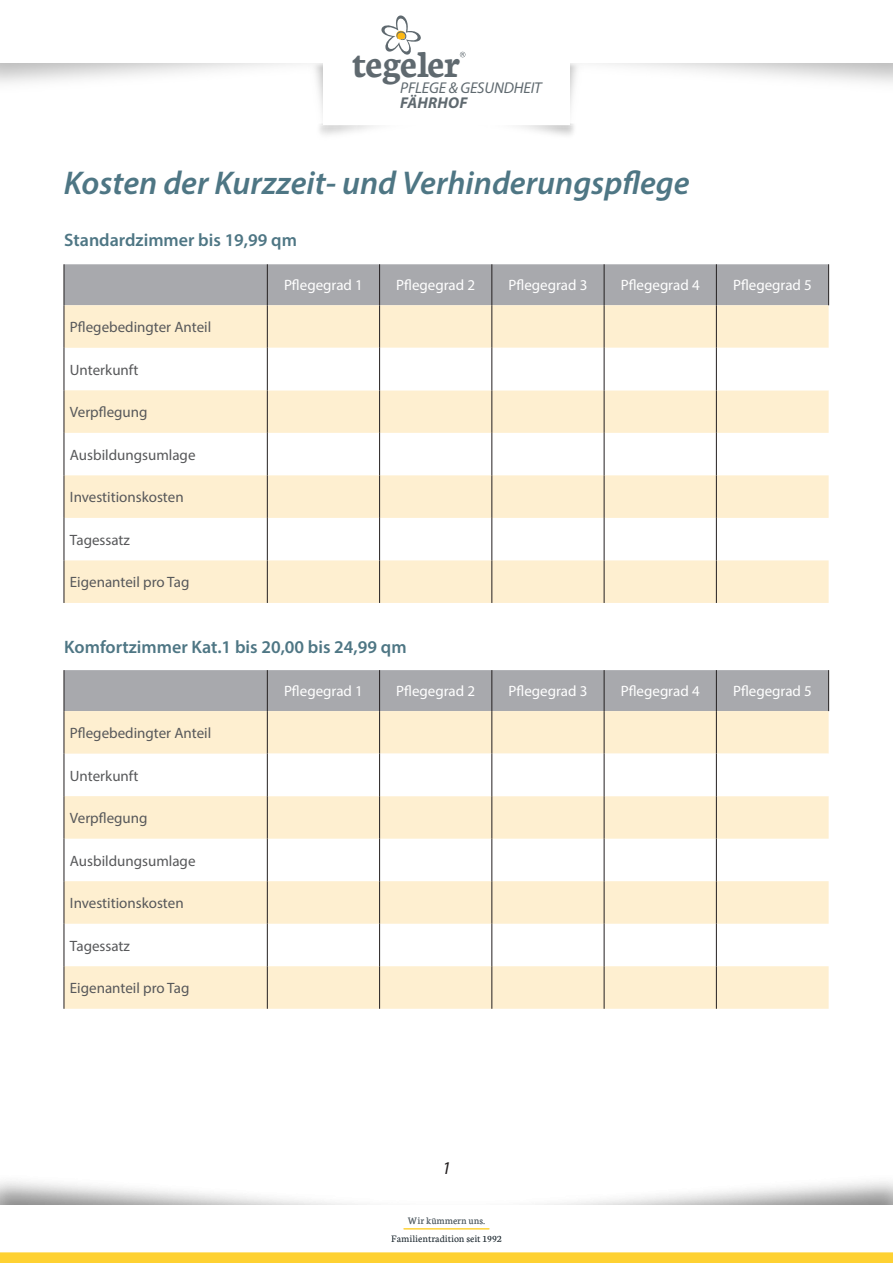
<style>
.page{position:relative;width:893px;height:1263px;background:#fff}
.page>*{position:absolute;margin:0;border:0;box-sizing:border-box;transform-origin:0 0}
.t1{font:700 40.35px "Neuton";color:#5f696f}
.t2{font:italic 600 33px "Myriad Pro";color:#4e7684}
.t3{font:700 31.35px "Neuton";color:#5f696f}
.t4{font:600 18px "Myriad Pro";color:#4e7684}
.t5{font:italic 18px "Myriad Pro";color:#231f20}
.t6{font:italic 15.75px "Myriad Pro";letter-spacing:-.01em;color:#5f696f}
.t7{font:italic 700 15.75px "Myriad Pro";letter-spacing:.015em;color:#5f696f}
.t8{font:15px "Myriad Pro";color:#57585a}
.t9{font:15px "Myriad Pro";color:#fff}
.t10{font:italic 12.15px "Myriad Pro";letter-spacing:-.01em;color:#5f696f}
.t11{font:italic 700 12.15px "Myriad Pro";letter-spacing:.015em;color:#5f696f}
.t12{font:300 10.5px/18.1px "Neuton";letter-spacing:.01em;color:#5f696f;text-align:center}
</style>
<div class="page">
<hr style="left:404px;top:1228px;width:85px;height:1px;background:#fed132">
<div style="left:0;top:1252px;width:893px;height:11px;background:#fed132"></div>
<div style="left:65px;top:264px;width:763px;height:41px;background:#a8a9ad"></div>
<svg style="left:65px;top:305px;width:764px;height:298px;fill:#feefd0"></svg>
<svg style="left:268px;top:348px;width:561px;height:42px"></svg>
<hr style="left:64px;top:264px;width:1px;height:41px;background:#231f20">
<hr style="left:267px;top:264px;width:1px;height:41px;background:#231f20">
<hr style="left:379px;top:264px;width:1px;height:41px;background:#231f20">
<hr style="left:492px;top:264px;width:1px;height:41px;background:#231f20">
<hr style="left:604px;top:264px;width:1px;height:41px;background:#231f20">
<hr style="left:716px;top:264px;width:1px;height:41px;background:#231f20">
<hr style="left:64px;top:305px;width:1px;height:43px;background:#231f20">
<hr style="left:267px;top:305px;width:1px;height:43px;background:#231f20">
<hr style="left:379px;top:305px;width:1px;height:43px;background:#231f20">
<hr style="left:492px;top:305px;width:1px;height:43px;background:#231f20">
<hr style="left:604px;top:305px;width:1px;height:43px;background:#231f20">
<hr style="left:716px;top:305px;width:1px;height:43px;background:#231f20">
<hr style="left:64px;top:348px;width:1px;height:42px;background:#231f20">
<hr style="left:267px;top:348px;width:1px;height:42px;background:#231f20">
<hr style="left:379px;top:348px;width:1px;height:42px;background:#231f20">
<hr style="left:492px;top:348px;width:1px;height:42px;background:#231f20">
<hr style="left:604px;top:348px;width:1px;height:42px;background:#231f20">
<hr style="left:716px;top:348px;width:1px;height:42px;background:#231f20">
<hr style="left:64px;top:390px;width:1px;height:43px;background:#231f20">
<hr style="left:267px;top:390px;width:1px;height:43px;background:#231f20">
<hr style="left:379px;top:390px;width:1px;height:43px;background:#231f20">
<hr style="left:492px;top:390px;width:1px;height:43px;background:#231f20">
<hr style="left:604px;top:390px;width:1px;height:43px;background:#231f20">
<hr style="left:716px;top:390px;width:1px;height:43px;background:#231f20">
<hr style="left:64px;top:433px;width:1px;height:42px;background:#231f20">
<hr style="left:267px;top:433px;width:1px;height:42px;background:#231f20">
<hr style="left:379px;top:433px;width:1px;height:42px;background:#231f20">
<hr style="left:492px;top:433px;width:1px;height:42px;background:#231f20">
<hr style="left:604px;top:433px;width:1px;height:42px;background:#231f20">
<hr style="left:716px;top:433px;width:1px;height:42px;background:#231f20">
<hr style="left:64px;top:475px;width:1px;height:43px;background:#231f20">
<hr style="left:267px;top:475px;width:1px;height:43px;background:#231f20">
<hr style="left:379px;top:475px;width:1px;height:43px;background:#231f20">
<hr style="left:492px;top:475px;width:1px;height:43px;background:#231f20">
<hr style="left:604px;top:475px;width:1px;height:43px;background:#231f20">
<hr style="left:716px;top:475px;width:1px;height:43px;background:#231f20">
<hr style="left:64px;top:518px;width:1px;height:42px;background:#231f20">
<hr style="left:267px;top:518px;width:1px;height:42px;background:#231f20">
<hr style="left:379px;top:518px;width:1px;height:42px;background:#231f20">
<hr style="left:492px;top:518px;width:1px;height:42px;background:#231f20">
<hr style="left:604px;top:518px;width:1px;height:42px;background:#231f20">
<hr style="left:716px;top:518px;width:1px;height:42px;background:#231f20">
<hr style="left:64px;top:560px;width:1px;height:43px;background:#231f20">
<hr style="left:267px;top:560px;width:1px;height:43px;background:#231f20">
<hr style="left:379px;top:560px;width:1px;height:43px;background:#231f20">
<hr style="left:492px;top:560px;width:1px;height:43px;background:#231f20">
<hr style="left:604px;top:560px;width:1px;height:43px;background:#231f20">
<hr style="left:716px;top:560px;width:1px;height:43px;background:#231f20">
<hr style="left:828px;top:264px;width:1px;height:41px;background:#231f20">
<div style="left:65px;top:670px;width:763px;height:41px;background:#a8a9ad"></div>
<svg style="left:65px;top:711px;width:764px;height:298px;fill:#feefd0"></svg>
<svg style="left:268px;top:754px;width:561px;height:42px"></svg>
<hr style="left:64px;top:670px;width:1px;height:41px;background:#231f20">
<hr style="left:267px;top:670px;width:1px;height:41px;background:#231f20">
<hr style="left:379px;top:670px;width:1px;height:41px;background:#231f20">
<hr style="left:492px;top:670px;width:1px;height:41px;background:#231f20">
<hr style="left:604px;top:670px;width:1px;height:41px;background:#231f20">
<hr style="left:716px;top:670px;width:1px;height:41px;background:#231f20">
<hr style="left:64px;top:711px;width:1px;height:43px;background:#231f20">
<hr style="left:267px;top:711px;width:1px;height:43px;background:#231f20">
<hr style="left:379px;top:711px;width:1px;height:43px;background:#231f20">
<hr style="left:492px;top:711px;width:1px;height:43px;background:#231f20">
<hr style="left:604px;top:711px;width:1px;height:43px;background:#231f20">
<hr style="left:716px;top:711px;width:1px;height:43px;background:#231f20">
<hr style="left:64px;top:754px;width:1px;height:42px;background:#231f20">
<hr style="left:267px;top:754px;width:1px;height:42px;background:#231f20">
<hr style="left:379px;top:754px;width:1px;height:42px;background:#231f20">
<hr style="left:492px;top:754px;width:1px;height:42px;background:#231f20">
<hr style="left:604px;top:754px;width:1px;height:42px;background:#231f20">
<hr style="left:716px;top:754px;width:1px;height:42px;background:#231f20">
<hr style="left:64px;top:796px;width:1px;height:43px;background:#231f20">
<hr style="left:267px;top:796px;width:1px;height:43px;background:#231f20">
<hr style="left:379px;top:796px;width:1px;height:43px;background:#231f20">
<hr style="left:492px;top:796px;width:1px;height:43px;background:#231f20">
<hr style="left:604px;top:796px;width:1px;height:43px;background:#231f20">
<hr style="left:716px;top:796px;width:1px;height:43px;background:#231f20">
<hr style="left:64px;top:839px;width:1px;height:42px;background:#231f20">
<hr style="left:267px;top:839px;width:1px;height:42px;background:#231f20">
<hr style="left:379px;top:839px;width:1px;height:42px;background:#231f20">
<hr style="left:492px;top:839px;width:1px;height:42px;background:#231f20">
<hr style="left:604px;top:839px;width:1px;height:42px;background:#231f20">
<hr style="left:716px;top:839px;width:1px;height:42px;background:#231f20">
<hr style="left:64px;top:881px;width:1px;height:43px;background:#231f20">
<hr style="left:267px;top:881px;width:1px;height:43px;background:#231f20">
<hr style="left:379px;top:881px;width:1px;height:43px;background:#231f20">
<hr style="left:492px;top:881px;width:1px;height:43px;background:#231f20">
<hr style="left:604px;top:881px;width:1px;height:43px;background:#231f20">
<hr style="left:716px;top:881px;width:1px;height:43px;background:#231f20">
<hr style="left:64px;top:924px;width:1px;height:42px;background:#231f20">
<hr style="left:267px;top:924px;width:1px;height:42px;background:#231f20">
<hr style="left:379px;top:924px;width:1px;height:42px;background:#231f20">
<hr style="left:492px;top:924px;width:1px;height:42px;background:#231f20">
<hr style="left:604px;top:924px;width:1px;height:42px;background:#231f20">
<hr style="left:716px;top:924px;width:1px;height:42px;background:#231f20">
<hr style="left:64px;top:966px;width:1px;height:43px;background:#231f20">
<hr style="left:267px;top:966px;width:1px;height:43px;background:#231f20">
<hr style="left:379px;top:966px;width:1px;height:43px;background:#231f20">
<hr style="left:492px;top:966px;width:1px;height:43px;background:#231f20">
<hr style="left:604px;top:966px;width:1px;height:43px;background:#231f20">
<hr style="left:716px;top:966px;width:1px;height:43px;background:#231f20">
<hr style="left:828px;top:670px;width:1px;height:41px;background:#231f20">
<svg style="left:381px;top:15px;width:40px;height:40px"></svg>
<svg style="left:459px;top:52px;width:6px;height:6px"></svg>
<h1 class="t1" style="left:352px;top:38px;width:109px">tegeler</h1>
<p class="t6" style="left:400px;top:78px;width:143px">PFLEGE &amp; GESUNDHEIT</p>
<p class="t7" style="left:400px;top:93px;width:69px">FÄHRHOF</p>
<h3 class="t3" style="left:372px;top:47px;width:85px">tegeler</h3>
<p class="t10" style="left:409px;top:78px;width:111px">PFLEGE &amp; GESUNDHEIT</p>
<p class="t11" style="left:409px;top:90px;width:54px">FÄHRHOF</p>
<h2 class="t2" style="left:64px;top:162px;width:627px">Kosten der Kurzzeit- und Verhinderungspflege</h2>
<p class="t4" style="left:64px;top:229px;width:234px">Standardzimmer bis 19,99 qm</p>
<p class="t8" style="left:70px;top:318px;width:143px">Pflegebedingter Anteil</p>
<p class="t8" style="left:70px;top:360px;width:70px">Unterkunft</p>
<p class="t8" style="left:70px;top:403px;width:79px">Verpflegung</p>
<p class="t8" style="left:70px;top:445px;width:127px">Ausbildungsumlage</p>
<p class="t8" style="left:70px;top:488px;width:115px">Investitionskosten</p>
<p class="t8" style="left:70px;top:530px;width:62px">Tagessatz</p>
<p class="t8" style="left:70px;top:573px;width:121px">Eigenanteil pro Tag</p>
<p class="t9" style="left:284px;top:276px;width:80px">Pflegegrad 1</p>
<p class="t9" style="left:396px;top:276px;width:80px">Pflegegrad 2</p>
<p class="t9" style="left:508px;top:276px;width:80px">Pflegegrad 3</p>
<p class="t9" style="left:621px;top:276px;width:80px">Pflegegrad 4</p>
<p class="t9" style="left:733px;top:276px;width:80px">Pflegegrad 5</p>
<p class="t4" style="left:64px;top:635px;width:344px">Komfortzimmer Kat.1 bis 20,00 bis 24,99 qm</p>
<p class="t8" style="left:70px;top:724px;width:143px">Pflegebedingter Anteil</p>
<p class="t8" style="left:70px;top:766px;width:70px">Unterkunft</p>
<p class="t8" style="left:70px;top:809px;width:79px">Verpflegung</p>
<p class="t8" style="left:70px;top:851px;width:127px">Ausbildungsumlage</p>
<p class="t8" style="left:70px;top:894px;width:115px">Investitionskosten</p>
<p class="t8" style="left:70px;top:936px;width:62px">Tagessatz</p>
<p class="t8" style="left:70px;top:979px;width:121px">Eigenanteil pro Tag</p>
<p class="t9" style="left:284px;top:682px;width:80px">Pflegegrad 1</p>
<p class="t9" style="left:396px;top:682px;width:80px">Pflegegrad 2</p>
<p class="t9" style="left:508px;top:682px;width:80px">Pflegegrad 3</p>
<p class="t9" style="left:621px;top:682px;width:80px">Pflegegrad 4</p>
<p class="t9" style="left:733px;top:682px;width:80px">Pflegegrad 5</p>
<p class="t5" style="left:442px;top:1157px;width:10px">1</p>
<p class="t12" style="left:391px;top:1211px;width:112px">Wir kümmern uns.<br>Familientradition seit 1992</p>
</div>
